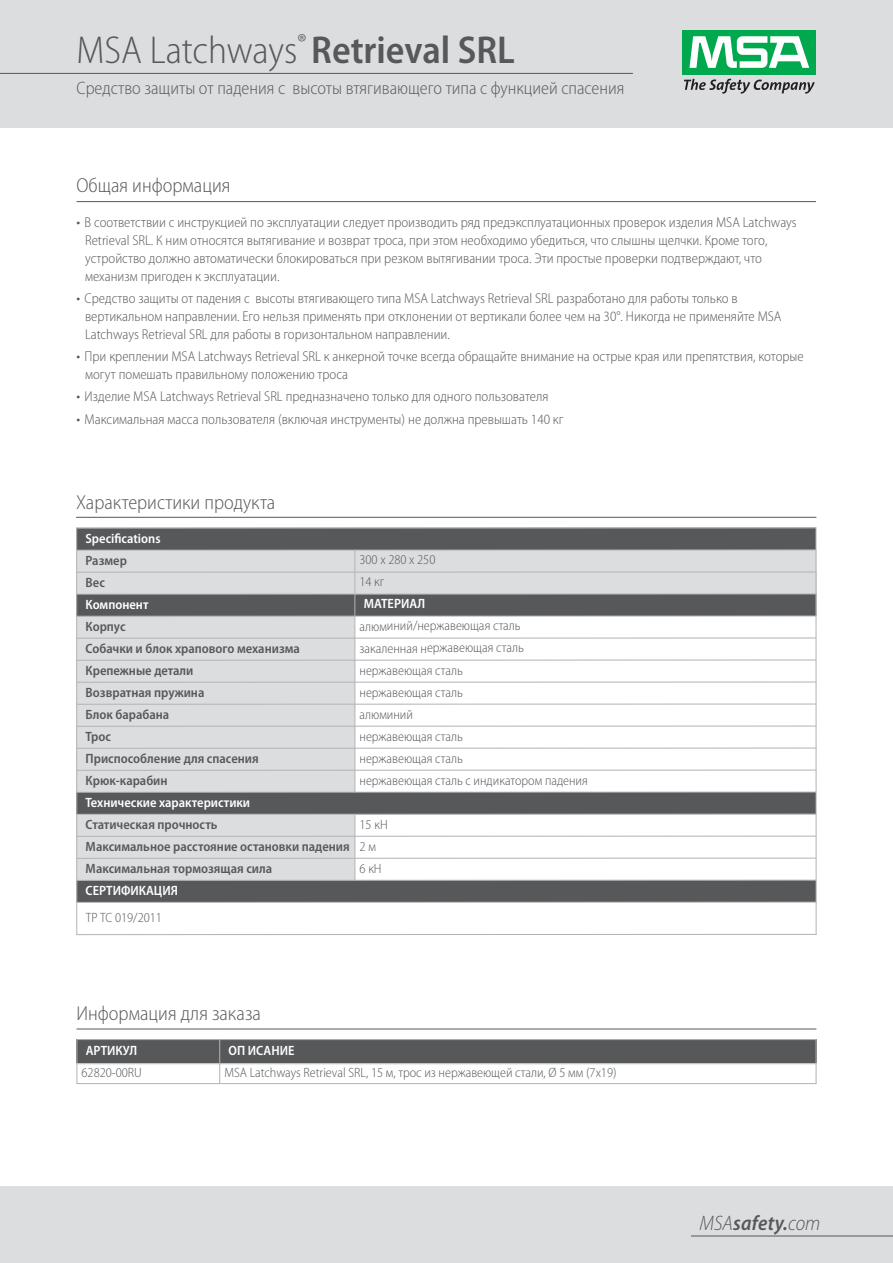
<style>
.page{position:relative;width:893px;height:1263px;background:#fff}
.page>*{position:absolute;margin:0;border:0;box-sizing:border-box;transform-origin:0 0}
.t1{font:300 semi-condensed 39px "Myriad Pro";letter-spacing:-.005em;color:#57585a}
.t2{font:italic 600 semi-condensed 21px "Myriad Pro";letter-spacing:.01em;color:#57585a}
.t3{font:300 semi-condensed 20.25px "Myriad Pro";color:#57585a}
.t4{font:300 semi-condensed 18px "Myriad Pro";color:#57585a}
.t5{font:300 semi-condensed 14.25px/18px "Myriad Pro";color:#57585a}
.t6{font:300 semi-condensed 13.5px "Myriad Pro";color:#57585a}
.t7{font:600 semi-condensed 13.5px/22px "Myriad Pro";color:#57585a}
.t8{font:600 semi-condensed 13.5px "Myriad Pro";color:#fff}
.s1{font-weight:600}
.s2{font-size:15.6px}
.s3{font-weight:300}
</style>
<div class="page">
<div style="left:0;top:0;width:893px;height:128px;background:#dcdddf"></div>
<div style="left:682px;top:30px;width:134px;height:44px;background:#00a94e"></div>
<svg style="left:689px;top:36px;width:120px;height:32px"></svg>
<svg style="left:684px;top:79px;width:131px;height:15px"></svg>
<div style="left:0;top:1186px;width:893px;height:77px;background:#dcdddf"></div>
<hr style="left:691px;top:1235px;width:202px;height:1px;background:#57585a">
<hr style="left:0;top:73px;width:633px;height:1px;background:#57585a">
<hr style="left:77px;top:201px;width:739px;height:1px;background:#57585a">
<div style="left:76px;top:527px;width:740px;height:23px;background:#57585a"></div>
<div style="left:76px;top:550px;width:279px;height:22px;background:#dcdddf"></div>
<div style="left:355px;top:550px;width:461px;height:22px;background:#dcdddf"></div>
<div style="left:76px;top:572px;width:279px;height:22px;background:#dcdddf"></div>
<div style="left:355px;top:572px;width:461px;height:22px;background:#dcdddf"></div>
<div style="left:76px;top:594px;width:279px;height:22px;background:#57585a"></div>
<div style="left:355px;top:594px;width:461px;height:22px;background:#57585a"></div>
<div style="left:76px;top:616px;width:279px;height:22px;background:#dcdddf"></div>
<div style="left:76px;top:638px;width:279px;height:22px;background:#dcdddf"></div>
<div style="left:76px;top:660px;width:279px;height:22px;background:#dcdddf"></div>
<div style="left:76px;top:682px;width:279px;height:22px;background:#dcdddf"></div>
<div style="left:76px;top:704px;width:279px;height:22px;background:#dcdddf"></div>
<div style="left:76px;top:726px;width:279px;height:22px;background:#dcdddf"></div>
<div style="left:76px;top:748px;width:279px;height:22px;background:#dcdddf"></div>
<div style="left:76px;top:770px;width:279px;height:22px;background:#dcdddf"></div>
<div style="left:76px;top:792px;width:740px;height:22px;background:#57585a"></div>
<div style="left:76px;top:814px;width:279px;height:22px;background:#dcdddf"></div>
<div style="left:76px;top:836px;width:279px;height:22px;background:#dcdddf"></div>
<div style="left:76px;top:858px;width:279px;height:22px;background:#dcdddf"></div>
<div style="left:76px;top:880px;width:740px;height:22px;background:#57585a"></div>
<hr style="left:76px;top:528px;width:1px;height:407px;background:#b2b3b7">
<hr style="left:354px;top:550px;width:1px;height:242px;background:#b2b3b7">
<hr style="left:355px;top:814px;width:1px;height:67px;background:#b2b3b7">
<hr style="left:816px;top:527px;width:1px;height:408px;background:#b2b3b7">
<hr style="left:76px;top:527px;width:740px;height:1px;background:#b2b3b7">
<hr style="left:76px;top:550px;width:740px;height:1px;background:#b2b3b7">
<hr style="left:76px;top:572px;width:740px;height:1px;background:#b2b3b7">
<hr style="left:76px;top:594px;width:740px;height:1px;background:#b2b3b7">
<hr style="left:76px;top:616px;width:740px;height:1px;background:#b2b3b7">
<hr style="left:76px;top:638px;width:740px;height:1px;background:#b2b3b7">
<hr style="left:76px;top:660px;width:740px;height:1px;background:#b2b3b7">
<hr style="left:76px;top:682px;width:740px;height:1px;background:#b2b3b7">
<hr style="left:76px;top:704px;width:740px;height:1px;background:#b2b3b7">
<hr style="left:76px;top:726px;width:740px;height:1px;background:#b2b3b7">
<hr style="left:76px;top:748px;width:740px;height:1px;background:#b2b3b7">
<hr style="left:76px;top:770px;width:740px;height:1px;background:#b2b3b7">
<hr style="left:76px;top:792px;width:740px;height:1px;background:#b2b3b7">
<hr style="left:76px;top:814px;width:740px;height:1px;background:#b2b3b7">
<hr style="left:76px;top:836px;width:740px;height:1px;background:#b2b3b7">
<hr style="left:76px;top:858px;width:740px;height:1px;background:#b2b3b7">
<hr style="left:76px;top:880px;width:740px;height:1px;background:#b2b3b7">
<hr style="left:76px;top:902px;width:740px;height:1px;background:#b2b3b7">
<hr style="left:76px;top:934px;width:740px;height:1px;background:#b2b3b7">
<hr style="left:76px;top:517px;width:740px;height:1px;background:#57585a">
<hr style="left:77px;top:1029px;width:739px;height:1px;background:#57585a">
<div style="left:77px;top:1039px;width:143px;height:25px;background:#57585a"></div>
<div style="left:220px;top:1039px;width:596px;height:25px;background:#57585a"></div>
<hr style="left:77px;top:1039px;width:1px;height:45px;background:#b2b3b7">
<hr style="left:219px;top:1039px;width:1px;height:45px;background:#b2b3b7">
<hr style="left:816px;top:1039px;width:1px;height:45px;background:#b2b3b7">
<hr style="left:77px;top:1039px;width:739px;height:1px;background:#b2b3b7">
<hr style="left:77px;top:1063px;width:739px;height:1px;background:#b2b3b7">
<hr style="left:77px;top:1083px;width:739px;height:1px;background:#b2b3b7">
<h1 class="t1" style="left:77px;top:36px;width:440px">MSA Latchways<sup>®</sup> <span class="s1">Retrieval SRL</span></h1>
<p class="t4" style="left:77px;top:82px;width:549px">Cредство защиты от падения с высоты втягивающего типа с функцией спасения</p>
<h3 class="t3" style="left:77px;top:177px;width:156px">Общая информация</h3>
<p class="t5" style="left:85px;top:214px;width:713px;text-indent:-9px"><span class="s2">•</span> В соответствии с инструкцией по эксплуатации следует производить ряд предэксплуатационных проверок изделия MSA Latchways Retrieval SRL. К ним относятся вытягивание и возврат троса, при этом необходимо убедиться, что слышны щелчки. Кроме того, устройство должно автоматически блокироваться при резком вытягивании троса. Эти простые проверки подтверждают, что механизм пригоден к эксплуатации.</p>
<p class="t5" style="left:85px;top:290px;width:698px;text-indent:-9px"><span class="s2">•</span> Cредство защиты от падения с высоты втягивающего типа MSA Latchways Retrieval SRL разработано для работы только в вертикальном направлении. Его нельзя применять при отклонении от вертикали более чем на 30°. Никогда не применяйте MSA<br>Latchways Retrieval SRL для работы в горизонтальном направлении.</p>
<p class="t5" style="left:85px;top:348px;width:720px;text-indent:-9px"><span class="s2">•</span> При креплении MSA Latchways Retrieval SRL к анкерной точке всегда обращайте внимание на острые края или препятствия, которые могут помешать правильному положению троса</p>
<p class="t5" style="left:77px;top:389px;width:473px"><span class="s2">•</span> Изделие MSA Latchways Retrieval SRL предназначено только для одного пользователя</p>
<p class="t5" style="left:77px;top:411px;width:489px"><span class="s2">•</span> Максимальная масса пользователя (включая инструменты) не должна превышать 140 кг</p>
<h3 class="t3" style="left:76px;top:494px;width:201px">Характеристики продукта</h3>
<p class="t8" style="left:86px;top:533px;width:77px">Specifications</p>
<p class="t7" style="left:86px;top:550px;width:43px">Размер</p>
<p class="t6" style="left:359px;top:555px;width:77px">300 x 280 x 250</p>
<p class="t7" style="left:86px;top:572px;width:21px">Вес</p>
<p class="t6" style="left:359px;top:577px;width:26px">14 кг</p>
<p class="t8" style="left:86px;top:599px;width:64px">Компонент</p>
<p class="t8" style="left:364px;top:599px;width:63px">МАТЕРИАЛ</p>
<p class="t7" style="left:86px;top:616px;width:41px">Корпус</p>
<p class="t6" style="left:359px;top:621px;width:163px">алюминий/нержавеющая сталь</p>
<p class="t7" style="left:86px;top:638px;width:216px">Собачки и блок храпового механизма</p>
<p class="t6" style="left:359px;top:643px;width:166px">закаленная нержавеющая сталь</p>
<p class="t7" style="left:86px;top:660px;width:109px">Крепежные детали</p>
<p class="t6" style="left:359px;top:665px;width:105px">нержавеющая сталь</p>
<p class="t7" style="left:86px;top:682px;width:120px">Возвратная пружина</p>
<p class="t6" style="left:360px;top:687px;width:105px">нержавеющая сталь</p>
<p class="t7" style="left:86px;top:704px;width:85px">Блок барабана</p>
<p class="t6" style="left:360px;top:709px;width:55px">алюминий</p>
<p class="t7" style="left:86px;top:726px;width:27px">Трос</p>
<p class="t6" style="left:360px;top:731px;width:105px">нержавеющая сталь</p>
<p class="t7" style="left:86px;top:748px;width:175px">Приспособление для спасения</p>
<p class="t6" style="left:360px;top:753px;width:105px">нержавеющая сталь</p>
<p class="t7" style="left:86px;top:770px;width:83px">Крюк-карабин</p>
<p class="t6" style="left:360px;top:775px;width:230px">нержавеющая сталь с индикатором падения</p>
<p class="t8" style="left:86px;top:797px;width:166px">Технические характеристики</p>
<p class="t7" style="left:86px;top:814px;width:133px">Статическая прочность</p>
<p class="t7" style="left:86px;top:814px;width:304px;text-indent:274px"><span class="s3">15 кН<br></span>Максимальное расстояние остановки падения <span class="s3">2 м<br></span>Максимальная тормозящая сила</p>
<p class="t6" style="left:360px;top:863px;width:24px">6кН</p>
<p class="t8" style="left:86px;top:885px;width:94px">СЕРТИФИКАЦИЯ</p>
<p class="t6" style="left:86px;top:912px;width:78px">ТР ТС 019/2011</p>
<h3 class="t3" style="left:77px;top:1006px;width:186px">Информация для заказа</h3>
<p class="t8" style="left:86px;top:1045px;width:53px">АРТИКУЛ</p>
<p class="t8" style="left:229px;top:1045px;width:67px">ОП ИСАНИЕ</p>
<p class="t6" style="left:82px;top:1067px;width:62px">62820-00RU</p>
<p class="t6" style="left:224px;top:1067px;width:394px">MSA Latchways Retrieval SRL, 15 м, трос из нержавеющей стали, Ø 5 мм (7x19)</p>
<h2 class="t2" style="left:699px;top:1215px;width:122px"><span class="s3">MSA</span>safety.<span class="s3">com</span></h2>
</div>
